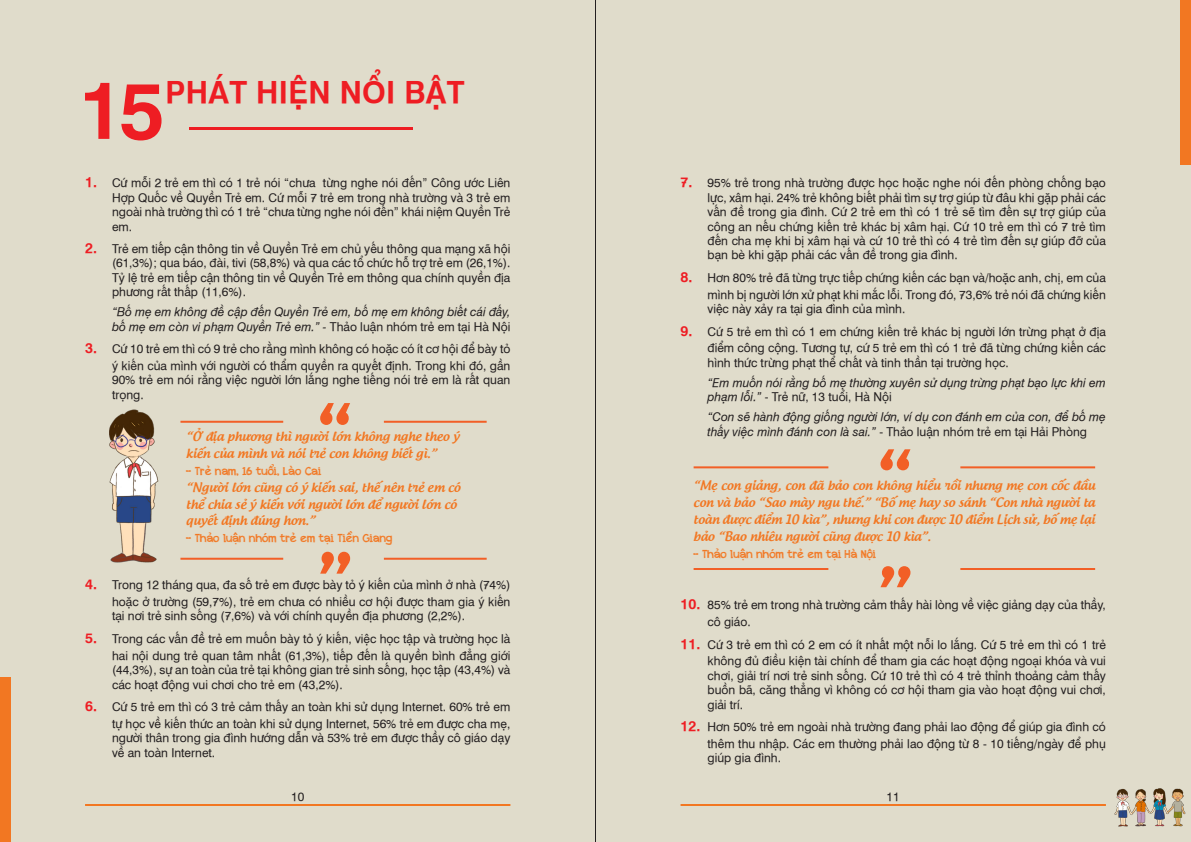
<style>
.page{position:relative;width:1191px;height:842px;background:#e0dccb}
.page>*{position:absolute;margin:0;border:0;box-sizing:border-box;transform-origin:0 0}
.Loi_noi_dau{font:700 80.1px "UVN Hong Ha";color:#ee1d23}
.Loi_noi_dau-2{font:700 30px "UVN Hong Ha";letter-spacing:.01em;color:#ee1d23}
.t1{font:14px/16.8px "SVN Androgyne";color:#f27722}
.t2{font:14px "SVN Appleberry";color:#f27722}
.Body_text{font:12px/14.4px "UVN Hong Ha";color:#231f20;text-align:right}
.Body_text-2{font:italic 12px/14.4px "UVN Hong Ha";color:#231f20}
.s1{font-weight:700;font-size:14px;color:#ee1d23}
.s2{font-style:normal}
</style>
<div class="page">
<div style="left:0;top:677px;width:11px;height:165px;background:#f27722"></div>
<div style="left:1180px;top:0;width:11px;height:165px;background:#f27722"></div>
<hr style="left:85px;top:804px;width:425px;height:2px;background:#f27722">
<hr style="left:680px;top:804px;width:426px;height:2px;background:#f27722">
<hr style="left:595px;top:0;width:1px;height:842px;background:#231f20">
<hr style="left:189px;top:128px;width:224px;height:2px;background:#ee1d23">
<svg style="left:320px;top:552px;width:30px;height:22px"></svg>
<svg style="left:320px;top:403px;width:30px;height:22px"></svg>
<img style="left:109px;top:409px;width:50px;height:154px">
<hr style="left:180px;top:421px;width:103px;height:2px;background:#f25f26">
<hr style="left:384px;top:421px;width:102px;height:2px;background:#f25f26">
<hr style="left:180px;top:558px;width:103px;height:2px;background:#f25f26">
<hr style="left:384px;top:558px;width:102px;height:2px;background:#f25f26">
<svg style="left:880px;top:566px;width:30px;height:21px"></svg>
<svg style="left:880px;top:449px;width:30px;height:21px"></svg>
<hr style="left:693px;top:466px;width:135px;height:2px;background:#f25f26">
<hr style="left:960px;top:466px;width:135px;height:2px;background:#f25f26">
<hr style="left:693px;top:568px;width:135px;height:2px;background:#f25f26">
<hr style="left:960px;top:568px;width:135px;height:2px;background:#f25f26">
<img style="left:1114px;top:788px;width:71px;height:39px">
<p class="Loi_noi_dau-2" style="left:166px;top:69px;width:301px">PHÁT HIỆN NỔI BẬT</p>
<p class="Loi_noi_dau" style="left:79px;top:48px;width:88px">15</p>
<p class="Body_text" style="left:112px;top:175px;width:400px;text-align:justify;text-indent:-27px"><span class="s1">1.</span> Cứ mỗi 2 trẻ em thì có 1 trẻ nói “chưa từng nghe nói đến” Công ước Liên Hợp Quốc về Quyền Trẻ em. Cứ mỗi 7 trẻ em trong nhà trường và 3 trẻ em ngoài nhà trường thì có 1 trẻ “chưa từng nghe nói đến” khái niệm Quyền Trẻ em.</p>
<p class="Body_text" style="left:112px;top:241px;width:400px;text-align:justify;text-indent:-27px"><span class="s1">2.</span> Trẻ em tiếp cận thông tin về Quyền Trẻ em chủ yếu thông qua mạng xã hội (61,3%); qua báo, đài, tivi (58,8%) và qua các tổ chức hỗ trợ trẻ em (26,1%).<br>Tỷ lệ trẻ em tiếp cận thông tin về Quyền Trẻ em thông qua chính quyền địa phương rất thấp (11,6%).</p>
<p class="Body_text-2" style="left:112px;top:304px;width:400px">“Bố mẹ em không đề cập đến Quyền Trẻ em, bố mẹ em không biết cái đấy, bố mẹ em còn vi phạm Quyền Trẻ em.” - <span class="s2">Thảo luận nhóm trẻ em tại Hà Nội</span></p>
<p class="Body_text" style="left:85px;top:340px;width:427px;line-height:16.8px"><span class="s1">3.</span> Cứ 10 trẻ em thì có 9 trẻ cho rằng mình không có hoặc có ít cơ hội để bày tỏ ý kiến của mình với người có thẩm quyền ra quyết định. Trong khi đó, gần</p>
<p class="Body_text" style="left:112px;top:372px;width:400px;text-align:left">90% trẻ em nói rằng việc người lớn lắng nghe tiếng nói trẻ em là rất quan trọng.</p>
<p class="t1" style="left:186px;top:427px;width:275px">“Ở địa phương thì người lớn không nghe theo ý kiến của mình và nói trẻ con không biết gì.”</p>
<p class="t2" style="left:186px;top:461px;width:137px">- Trẻ nam, 16 tuổi, Lào Cai</p>
<p class="t1" style="left:186px;top:477px;width:276px">“Người lớn cũng có ý kiến sai, thế nên trẻ em có thể chia sẻ ý kiến với người lớn để người lớn có quyết định đúng hơn.”</p>
<p class="t2" style="left:186px;top:528px;width:207px">- Thảo luận nhóm trẻ em tại Tiền Giang</p>
<p class="Body_text" style="left:85px;top:576px;width:427px;line-height:16.8px"><span class="s1">4.</span> Trong 12 tháng qua, đa số trẻ em được bày tỏ ý kiến của mình ở nhà (74%) hoặc ở trường (59,7%), trẻ em chưa có nhiều cơ hội được tham gia ý kiến</p>
<p class="Body_text" style="left:112px;top:608px;width:354px">tại nơi trẻ sinh sống (7,6%) và với chính quyền địa phương (2,2%).</p>
<p class="Body_text" style="left:85px;top:629px;width:427px;line-height:16.8px"><span class="s1">5.</span> Trong các vấn đề trẻ em muốn bày tỏ ý kiến, việc học tập và trường học là hai nội dung trẻ quan tâm nhất (61,3%), tiếp đến là quyền bình đẳng giới</p>
<p class="Body_text" style="left:112px;top:662px;width:400px;text-align:left">(44,3%), sự an toàn của trẻ tại không gian trẻ sinh sống, học tập (43,4%) và các hoạt động vui chơi cho trẻ em (43,2%).</p>
<p class="Body_text" style="left:85px;top:697px;width:427px;line-height:16.8px"><span class="s1">6.</span> Cứ 5 trẻ em thì có 3 trẻ cảm thấy an toàn khi sử dụng Internet. 60% trẻ em tự học về kiến thức an toàn khi sử dụng Internet, 56% trẻ em được cha mẹ,</p>
<p class="Body_text" style="left:112px;top:730px;width:400px;text-align:left">người thân trong gia đình hướng dẫn và 53% trẻ em được thầy cô giáo dạy về an toàn Internet.</p>
<p class="Body_text" style="left:707px;top:175px;width:400px;text-align:justify;text-indent:-27px"><span class="s1">7.</span> 95% trẻ trong nhà trường được học hoặc nghe nói đến phòng chống bạo lực, xâm hại. 24% trẻ không biết phải tìm sự trợ giúp từ đâu khi gặp phải các vấn đề trong gia đình. Cứ 2 trẻ em thì có 1 trẻ sẽ tìm đến sự trợ giúp của công an nếu chứng kiến trẻ khác bị xâm hại. Cứ 10 trẻ em thì có 7 trẻ tìm đến cha mẹ khi bị xâm hại và cứ 10 trẻ thì có 4 trẻ tìm đến sự giúp đỡ của bạn bè khi gặp phải các vấn đề trong gia đình.</p>
<p class="Body_text" style="left:680px;top:268px;width:427px;line-height:16.8px"><span class="s1">8.</span> Hơn 80% trẻ đã từng trực tiếp chứng kiến các bạn và/hoặc anh, chị, em của mình bị người lớn xử phạt khi mắc lỗi. Trong đó, 73,6% trẻ nói đã chứng kiến</p>
<p class="Body_text" style="left:707px;top:301px;width:199px">việc này xảy ra tại gia đình của mình.</p>
<p class="Body_text" style="left:680px;top:322px;width:427px;line-height:16.8px"><span class="s1">9.</span> Cứ 5 trẻ em thì có 1 em chứng kiến trẻ khác bị người lớn trừng phạt ở địa điểm công cộng. Tương tự, cứ 5 trẻ em thì có 1 trẻ đã từng chứng kiến các</p>
<p class="Body_text" style="left:707px;top:354px;width:303px">hình thức trừng phạt thể chất và tinh thần tại trường học.</p>
<p class="Body_text-2" style="left:707px;top:374px;width:400px">“Em muốn nói rằng bố mẹ thường xuyên sử dụng trừng phạt bạo lực khi em phạm lỗi.” <span class="s2">- Trẻ nữ, 13 tuổi, Hà Nội</span></p>
<p class="Body_text-2" style="left:707px;top:409px;width:400px">“Con sẽ hành động giống người lớn, ví dụ con đánh em của con, để bố mẹ thấy việc mình đánh con là sai.” <span class="s2">- Thảo luận nhóm trẻ em tại Hải Phòng</span></p>
<p class="t1" style="left:693px;top:476px;width:403px;text-align:justify">“Mẹ con giảng, con đã bảo con không hiểu rồi nhưng mẹ con cốc đầu con và bảo “Sao mày ngu thế.” “Bố mẹ hay so sánh “Con nhà người ta toàn được điểm 10 kìa”, nhưng khi con được 10 điểm Lịch sử, bố mẹ lại bảo “Bao nhiêu người cũng được 10 kìa”.</p>
<p class="t2" style="left:693px;top:544px;width:184px">- Thảo luận nhóm trẻ em tại Hà Nội</p>
<p class="Body_text" style="left:707px;top:596px;width:400px;line-height:16.8px;text-align:left;text-indent:-27px"><span class="s1">10.</span> 85% trẻ em trong nhà trường cảm thấy hài lòng về việc giảng dạy của thầy, cô giáo.</p>
<p class="Body_text" style="left:680px;top:635px;width:427px;line-height:16.8px"><span class="s1">11.</span> Cứ 3 trẻ em thì có 2 em có ít nhất một nỗi lo lắng. Cứ 5 trẻ em thì có 1 trẻ không đủ điều kiện tài chính để tham gia các hoạt động ngoại khóa và vui</p>
<p class="Body_text" style="left:707px;top:667px;width:400px;text-align:justify">chơi, giải trí nơi trẻ sinh sống. Cứ 10 trẻ thì có 4 trẻ thỉnh thoảng cảm thấy buồn bã, căng thẳng vì không có cơ hội tham gia vào hoạt động vui chơi, giải trí.</p>
<p class="Body_text" style="left:680px;top:717px;width:427px;line-height:16.8px"><span class="s1">12.</span> Hơn 50% trẻ em ngoài nhà trường đang phải lao động để giúp gia đình có thêm thu nhập. Các em thường phải lao động từ 8 - 10 tiếng/ngày để phụ</p>
<p class="Body_text" style="left:707px;top:750px;width:75px">giúp gia đình.</p>
<p class="Body_text" style="left:291px;top:789px;width:15px">10</p>
<p class="Body_text" style="left:886px;top:789px;width:15px">11</p>
</div>
